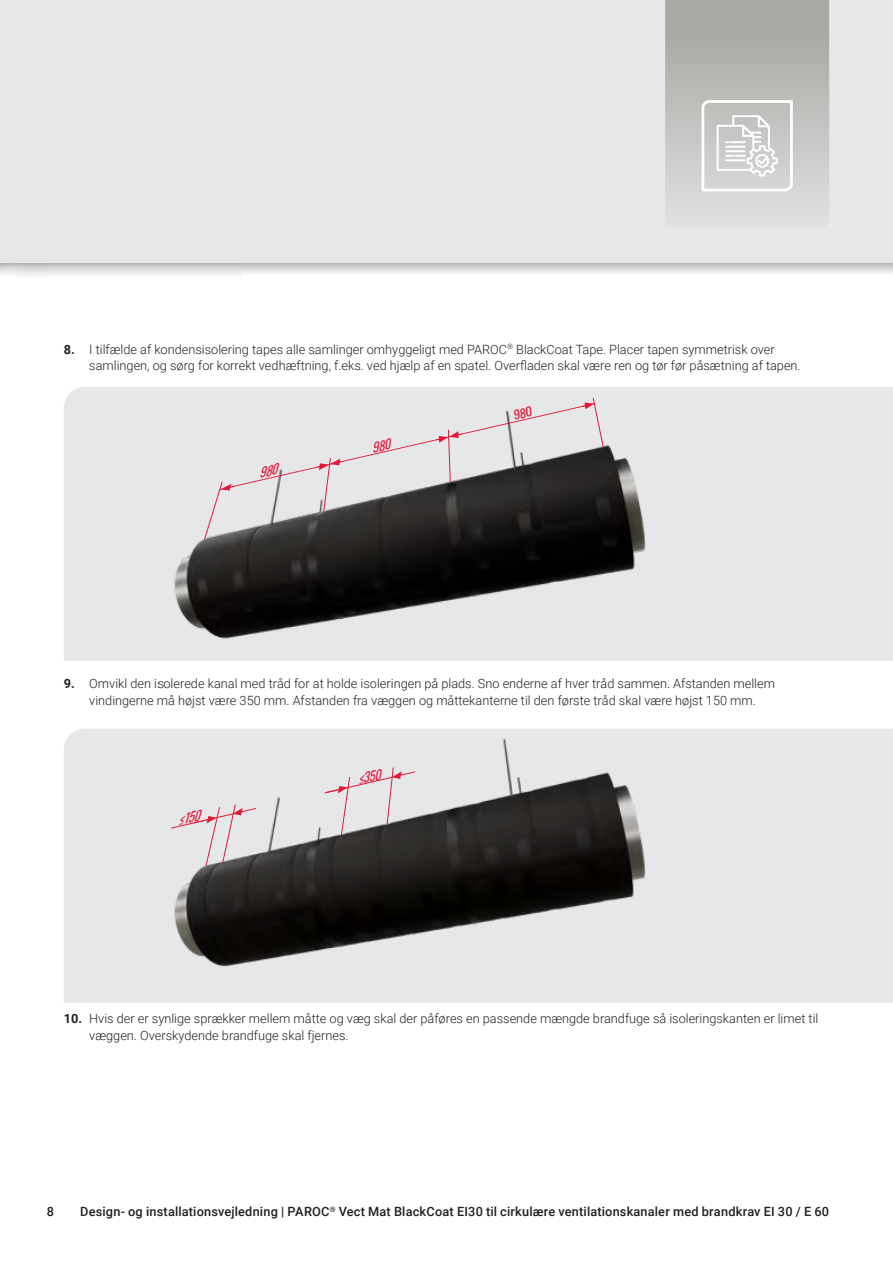
<style>
.page{position:relative;width:893px;height:1263px;background:#fff}
.page>*{position:absolute;margin:0;border:0;box-sizing:border-box;transform-origin:0 0}
.t1{font:300 12.75px/16.5px "Roboto";color:#231f20}
.t2{font:500 12.75px "Roboto";letter-spacing:.015em;color:#231f20}
.t3{font:italic 12.75px "Oswald";color:#e31837}
.s1{font-weight:700}
</style>
<div class="page">
<div style="left:0;top:0;width:893px;height:277px;background:#231f20;opacity:.45"></div>
<div style="left:0;top:0;width:893px;height:263px;background:#e6e7e8"></div>
<div style="left:64px;top:728px;width:829px;height:275px;background:#e6e7e8"></div>
<svg style="left:665px;top:0;width:164px;height:214px;background:#c1c2bf"></svg>
<div style="left:64px;top:387px;width:829px;height:274px;background:#e6e7e8"></div>
<img style="left:160px;top:405px;width:505px;height:256px">
<img style="left:160px;top:733px;width:505px;height:270px">
<svg style="left:324px;top:767px;width:92px;height:68px;background:#d1cacc"></svg>
<svg style="left:170px;top:804px;width:87px;height:63px;background:#dbd2d5"></svg>
<svg style="left:204px;top:397px;width:400px;height:143px;background:#a7a4a5"></svg>
<p class="t1" style="left:89px;top:340px;width:713px;text-indent:-26px"><span class="s1">8.</span> I tilfælde af kondensisolering tapes alle samlinger omhyggeligt med PAROC<sup>®</sup> BlackCoat Tape. Placer tapen symmetrisk over samlingen, og sørg for korrekt vedhæftning, f.eks. ved hjælp af en spatel. Overfladen skal være ren og tør før påsætning af tapen.</p>
<p class="t1" style="left:64px;top:675px;width:713px;text-align:center"><span class="s1">9.</span> Omvikl den isolerede kanal med tråd for at holde isoleringen på plads. Sno enderne af hver tråd sammen. Afstanden mellem vindingerne må højst være 350 mm. Afstanden fra væggen og måttekanterne til den første tråd skal være højst 150 mm.</p>
<p class="t3" style="left:175px;top:809px;width:23px;rotate:-13deg">≤150</p>
<p class="t3" style="left:355px;top:768px;width:24px;rotate:-13deg">≤350</p>
<p class="t1" style="left:89px;top:1010px;width:731px;text-indent:-26px"><span class="s1">10.</span> Hvis der er synlige sprækker mellem måtte og væg skal der påføres en passende mængde brandfuge så isoleringskanten er limet til væggen. Overskydende brandfuge skal fjernes.</p>
<p class="t2" style="left:47px;top:1203px;width:9px">8</p>
<p class="t2" style="left:80px;top:1203px;width:750px">Design- og installationsvejledning | PAROC<sup>®</sup> Vect Mat BlackCoat EI30 til cirkulære ventilationskanaler med brandkrav EI 30 / E 60</p>
</div>
